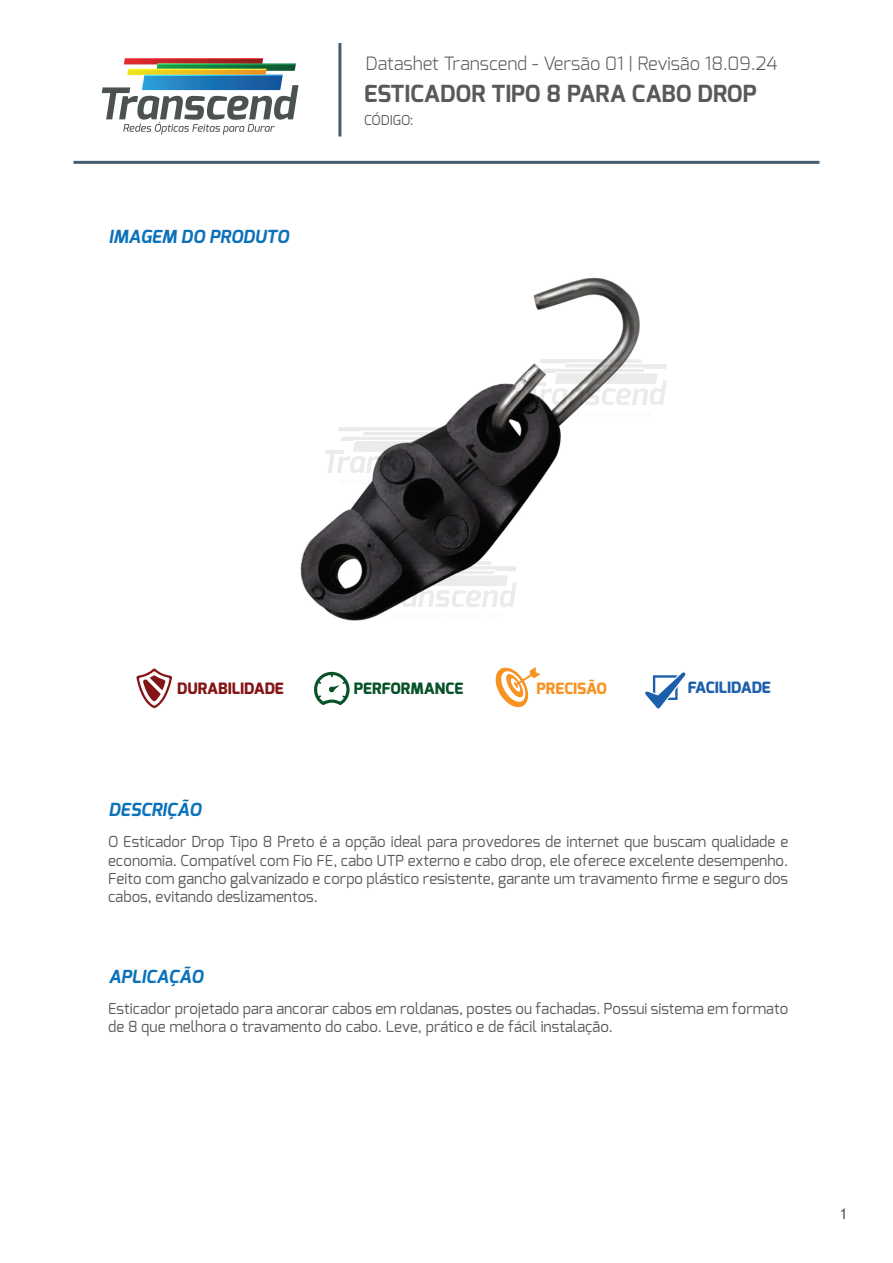
<style>
.page{position:relative;width:893px;height:1263px;background:#fff}
.page>*{position:absolute;margin:0;border:0;box-sizing:border-box;transform-origin:0 0}
.t1{font:700 23.55px "Exo";color:#595959}
.t2{font:300 18.3px "Exo";color:#595959}
.t3{font:italic 700 18px "Exo";color:#0b72ba}
.t4{font:800 15.6px "Exo";color:#841517}
.t5{font:800 15.6px "Exo";color:#085229}
.t6{font:800 15.6px "Exo";color:#1c5fad}
.t7{font:800 15.6px "Exo";color:#f79323}
.t8{font:15.15px/18px "Exo";color:#58595b;text-align:justify}
.t9{font:15px "Trebuchet MS";color:#585b5e}
.t10{font:13.65px "Exo";color:#595959}
</style>
<div class="page">
<img style="left:300px;top:277px;width:340px;height:344px">
<hr style="left:73px;top:161px;width:746px;height:3px;background:#465d6f">
<hr style="left:338px;top:43px;width:3px;height:93px;background:#465d6f">
<svg style="left:102px;top:58px;width:196px;height:77px"></svg>
<svg style="left:144px;top:75px;width:139px;height:1px"></svg>
<hr style="left:128px;top:69px;width:139px;height:1px;background:#fbf339">
<svg style="left:157px;top:63px;width:139px;height:2px"></svg>
<svg style="left:125px;top:58px;width:138px;height:1px"></svg>
<svg style="left:314px;top:672px;width:36px;height:33px"></svg>
<svg style="left:645px;top:672px;width:41px;height:37px"></svg>
<svg style="left:495px;top:667px;width:45px;height:40px"></svg>
<svg style="left:136px;top:668px;width:36px;height:40px"></svg>
<img style="left:507px;top:347px;width:160px;height:80px">
<img style="left:306px;top:415px;width:178px;height:80px">
<img style="left:357px;top:549px;width:178px;height:72px">
<p class="t3" style="left:109px;top:225px;width:182px">IMAGEM DO PRODUTO</p>
<p class="t2" style="left:366px;top:51px;width:413px">Datashet Transcend - Versão 01 | Revisão 18.09.24</p>
<h1 class="t1" style="left:364px;top:78px;width:394px">ESTICADOR TIPO 8 PARA CABO DROP</h1>
<p class="t10" style="left:364px;top:112px;width:51px">CÓDIGO:</p>
<p class="t4" style="left:177px;top:678px;width:108px">DURABILIDADE</p>
<p class="t5" style="left:354px;top:678px;width:111px">PERFORMANCE</p>
<p class="t7" style="left:536px;top:678px;width:72px">PRECISÃO</p>
<p class="t6" style="left:688px;top:677px;width:84px">FACILIDADE</p>
<p class="t3" style="left:109px;top:798px;width:94px">DESCRIÇÃO</p>
<p class="t8" style="left:108px;top:833px;width:682px">O Esticador Drop Tipo 8 Preto é a opção ideal para provedores de internet que buscam qualidade e economia. Compatível com Fio FE, cabo UTP externo e cabo drop, ele oferece excelente desempenho.<br>Feito com gancho galvanizado e corpo plástico resistente, garante um travamento firme e seguro dos cabos, evitando deslizamentos.</p>
<p class="t3" style="left:109px;top:965px;width:96px">APLICAÇÃO</p>
<p class="t8" style="left:108px;top:999px;width:682px">Esticador projetado para ancorar cabos em roldanas, postes ou fachadas. Possui sistema em formato de 8 que melhora o travamento do cabo. Leve, prático e de fácil instalação.</p>
<p class="t9" style="left:840px;top:1204px;width:9px">1</p>
</div>
